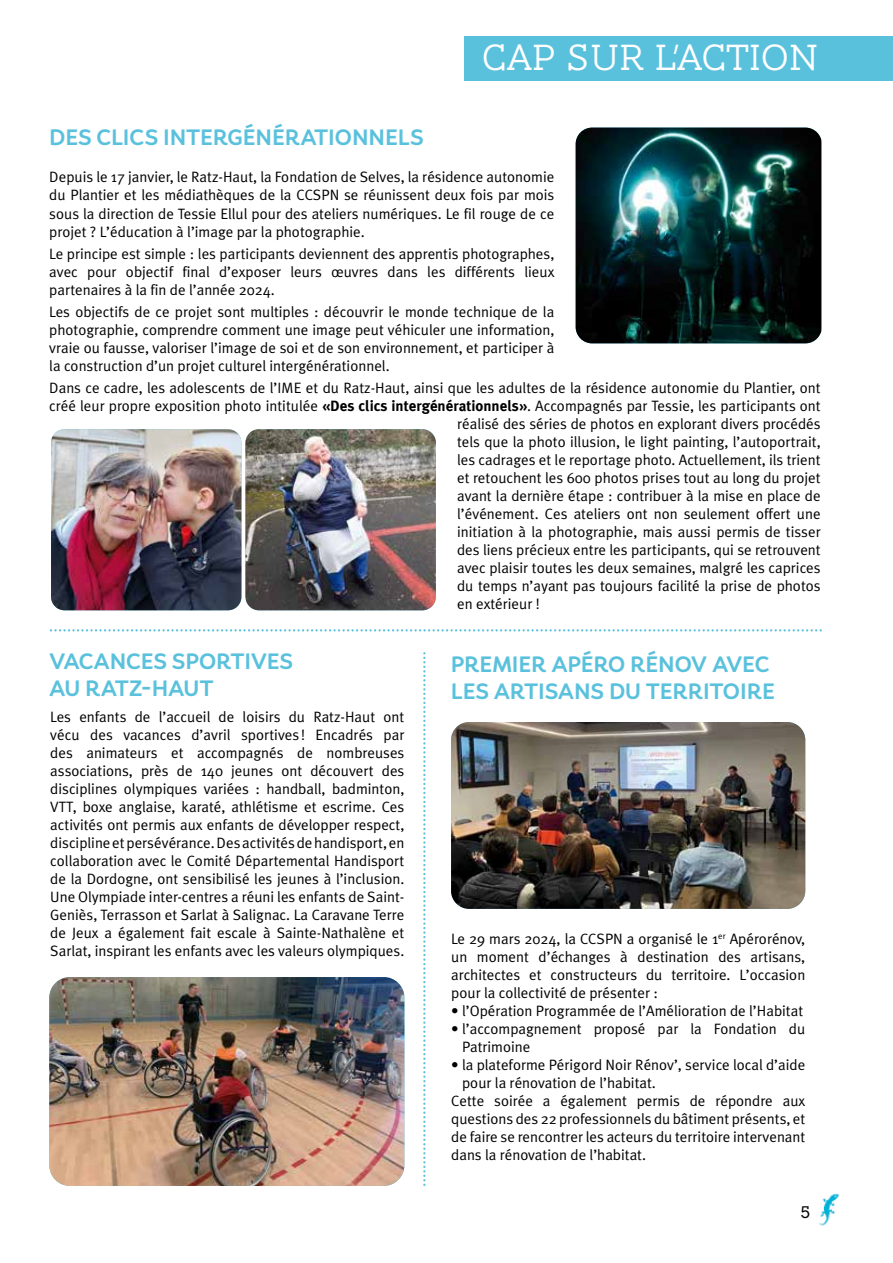
<style>
.page{position:relative;width:893px;height:1263px;background:#fff}
.page>*{position:absolute;margin:0;border:0;box-sizing:border-box;transform-origin:0 0}
.t1{font:300 37.5px "AW Conqueror Slab";color:#fff}
.t2{font:700 22.5px/27px "Faible";letter-spacing:-.005em;color:#5ac1dd}
.t3{font:500 16.5px "Stymie BT";color:#000}
.t4{font:15px/18px "Meta Plus Normal";color:#000;text-align:justify}
.s1{font-family:"Meta Plus";font-weight:700}
</style>
<div class="page">
<img style="left:819px;top:1193px;width:20px;height:33px">
<div style="left:464px;top:36px;width:429px;height:45px;background:#5ac1dd"></div>
<img style="left:49px;top:977px;width:355px;height:209px">
<svg style="left:50px;top:629px;width:772px;height:2px"></svg>
<svg style="left:423px;top:652px;width:2px;height:534px"></svg>
<img style="left:451px;top:722px;width:354px;height:187px">
<img style="left:51px;top:429px;width:190px;height:181px">
<img style="left:245px;top:429px;width:191px;height:181px">
<img style="left:576px;top:128px;width:245px;height:215px">
<h2 class="t2" style="left:49px;top:124px;width:376px">DES CLICS INTERGÉNÉRATIONNELS</h2>
<h1 class="t1" style="left:482px;top:38px;width:338px">CAP SUR L’ACTION</h1>
<p class="t4" style="left:49px;top:168px;width:507px">Depuis le 17 janvier, le Ratz-Haut, la Fondation de Selves, la résidence autonomie du Plantier et les médiathèques de la CCSPN se réunissent deux fois par mois sous la direction de Tessie Ellul pour des ateliers numériques. Le fil rouge de ce projet ? L’éducation à l’image par la photographie.</p>
<p class="t4" style="left:49px;top:244px;width:507px">Le principe est simple : les participants deviennent des apprentis photographes, avec pour objectif final d’exposer leurs œuvres dans les différents lieux partenaires à la fin de l’année 2024.</p>
<p class="t4" style="left:49px;top:303px;width:507px">Les objectifs de ce projet sont multiples : découvrir le monde technique de la photographie, comprendre comment une image peut véhiculer une information, vraie ou fausse, valoriser l’image de soi et de son environnement, et participer à la construction d’un projet culturel intergénérationnel.</p>
<p class="t4" style="left:49px;top:379px;width:773px">Dans ce cadre, les adolescents de l’IME et du Ratz-Haut, ainsi que les adultes de la résidence autonomie du Plantier, ont</p>
<p class="t4" style="left:49px;top:397px;width:773px">créé leur propre exposition photo intitulée <span class="s1">«Des clics intergénérationnels»</span>. Accompagnés par Tessie, les participants ont</p>
<p class="t4" style="left:457px;top:415px;width:365px">réalisé des séries de photos en explorant divers procédés</p>
<p class="t4" style="left:457px;top:433px;width:365px">tels que la photo illusion, le light painting, l’autoportrait,</p>
<p class="t4" style="left:457px;top:451px;width:365px">les cadrages et le reportage photo. Actuellement, ils trient</p>
<p class="t4" style="left:457px;top:469px;width:365px">et retouchent les 600 photos prises tout au long du projet</p>
<p class="t4" style="left:457px;top:487px;width:365px">avant la dernière étape : contribuer à la mise en place de</p>
<p class="t4" style="left:457px;top:505px;width:365px">l’événement. Ces ateliers ont non seulement offert une</p>
<p class="t4" style="left:457px;top:523px;width:365px">initiation à la photographie, mais aussi permis de tisser</p>
<p class="t4" style="left:457px;top:541px;width:365px">des liens précieux entre les participants, qui se retrouvent</p>
<p class="t4" style="left:457px;top:559px;width:365px">avec plaisir toutes les deux semaines, malgré les caprices</p>
<p class="t4" style="left:457px;top:577px;width:365px">du temps n’ayant pas toujours facilité la prise de photos</p>
<p class="t4" style="left:457px;top:595px;width:84px">en extérieur !</p>
<h2 class="t2" style="left:49px;top:648px;width:245px">VACANCES SPORTIVES<br>AU RATZ-HAUT</h2>
<p class="t4" style="left:50px;top:708px;width:356px">Les enfants de l’accueil de loisirs du Ratz-Haut ont vécu des vacances d’avril sportives ! Encadrés par des animateurs et accompagnés de nombreuses associations, près de 140 jeunes ont découvert des disciplines olympiques variées : handball, badminton, VTT, boxe anglaise, karaté, athlétisme et escrime. Ces activités ont permis aux enfants de développer respect, discipline et persévérance. Des activités de handisport, en collaboration avec le Comité Départemental Handisport de la Dordogne, ont sensibilisé les jeunes à l’inclusion.<br>Une Olympiade inter-centres a réuni les enfants de Saint-Geniès, Terrasson et Sarlat à Salignac. La Caravane Terre de Jeux a également fait escale à Sainte-Nathalène et Sarlat, inspirant les enfants avec les valeurs olympiques.</p>
<h2 class="t2" style="left:451px;top:650px;width:325px">PREMIER APÉRO RÉNOV AVEC<br>LES ARTISANS DU TERRITOIRE</h2>
<p class="t4" style="left:451px;top:929px;width:356px">Le 29 mars 2024, la CCSPN a organisé le 1<sup>er</sup> Apérorénov, un moment d’échanges à destination des artisans, architectes et constructeurs du territoire. L’occasion pour la collectivité de présenter :</p>
<p class="t4" style="left:451px;top:1001px;width:353px">• l’Opération Programmée de l’Amélioration de l’Habitat</p>
<p class="t4" style="left:462px;top:1019px;width:345px;text-indent:-11px">• l’accompagnement proposé par la Fondation du<br>Patrimoine</p>
<p class="t4" style="left:451px;top:1055px;width:356px">• la plateforme Périgord Noir Rénov’, service local d’aide</p>
<p class="t4" style="left:462px;top:1073px;width:195px">pour la rénovation de l’habitat.</p>
<p class="t4" style="left:451px;top:1091px;width:356px">Cette soirée a également permis de répondre aux</p>
<p class="t4" style="left:451px;top:1109px;width:356px">questions des 22 professionnels du bâtiment présents, et</p>
<p class="t4" style="left:451px;top:1127px;width:356px">de faire se rencontrer les acteurs du territoire intervenant</p>
<p class="t4" style="left:451px;top:1145px;width:196px">dans la rénovation de l’habitat.</p>
<p class="t3" style="left:801px;top:1202px;width:11px">5</p>
</div>
